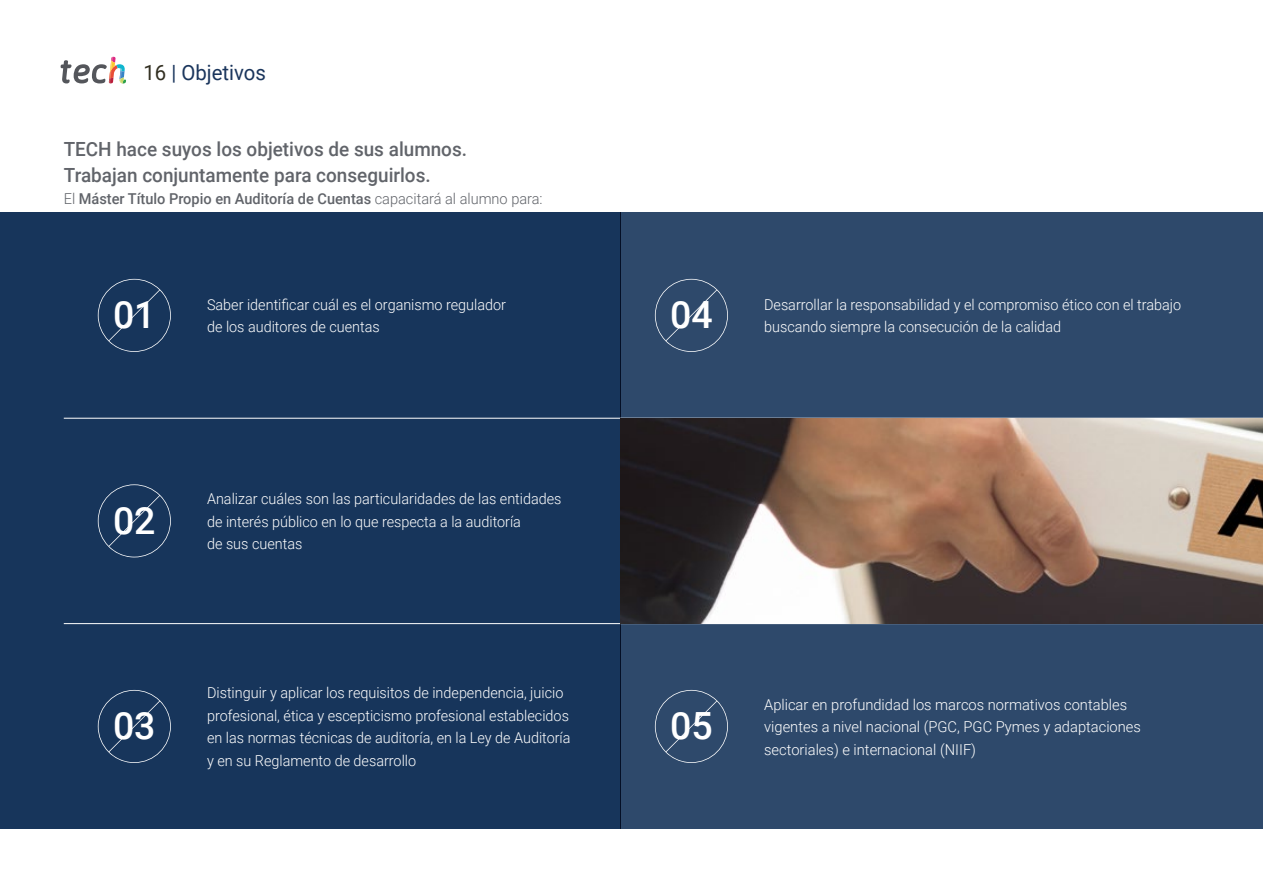
<style>
.page{position:relative;width:1263px;height:893px;background:#fff}
.page>*{position:absolute;margin:0;border:0;box-sizing:border-box;transform-origin:0 0}
.t1{font:500 37.5px "Roboto";color:#fff}
.t2{font:21px "Roboto";color:#1a355c}
.t3{font:500 19.5px/25.5px "Roboto";color:#61646a}
.t4{font:300 15px/22.5px "Roboto";color:#fff;scale:.96 1}
.t5{font:300 15px/22.5px "Roboto";color:#fff}
.t6{font:500 15px "Roboto";color:#61646a}
.s1{color:#312e20}
.s2{font-weight:300}
</style>
<div class="page">
<svg style="left:61px;top:57px;width:65px;height:27px"></svg>
<div style="left:0;top:213px;width:621px;height:616px;background:#17355b"></div>
<div style="left:621px;top:213px;width:642px;height:616px;background:#2e496b"></div>
<svg style="left:98px;top:279px;width:73px;height:73px"></svg>
<svg style="left:98px;top:690px;width:73px;height:73px"></svg>
<svg style="left:98px;top:484px;width:73px;height:73px"></svg>
<svg style="left:655px;top:279px;width:73px;height:73px"></svg>
<svg style="left:655px;top:690px;width:73px;height:73px"></svg>
<hr style="left:64px;top:418px;width:1199px;height:1px;background:#fff">
<hr style="left:64px;top:623px;width:1199px;height:1px;background:#fff">
<img style="left:621px;top:418px;width:642px;height:205px">
<h2 class="t2" style="left:144px;top:57px;width:124px"><span class="s1">16</span> | Objetivos</h2>
<h3 class="t3" style="left:64px;top:136px;width:405px">TECH hace suyos los objetivos de sus alumnos.<br>Trabajan conjuntamente para conseguirlos.</h3>
<p class="t6" style="left:64px;top:188px;width:480px"><span class="s2">El</span> Máster Título Propio en Auditoría de Cuentas <span class="s2">capacitará al alumno para:</span></p>
<h1 class="t1" style="left:113px;top:288px;width:44px">01</h1>
<p class="t4" style="left:207px;top:293px;width:313px">Saber identificar cuál es el organismo regulador</p>
<p class="t4" style="left:207px;top:315px;width:181px">de los auditores de cuentas</p>
<h1 class="t1" style="left:113px;top:494px;width:44px">02</h1>
<p class="t4" style="left:207px;top:487px;width:371px">Analizar cuáles son las particularidades de las entidades de interés público en lo que respecta a la auditoría<br>de sus cuentas</p>
<h1 class="t1" style="left:113px;top:699px;width:44px">03</h1>
<p class="t4" style="left:207px;top:681px;width:380px">Distinguir y aplicar los requisitos de independencia, juicio profesional, ética y escepticismo profesional establecidos en las normas técnicas de auditoría, en la Ley de Auditoría y en su Reglamento de desarrollo</p>
<h1 class="t1" style="left:670px;top:288px;width:44px">04</h1>
<p class="t4" style="left:764px;top:293px;width:436px">Desarrollar la responsabilidad y el compromiso ético con el trabajo buscando siempre la consecución de la calidad</p>
<h1 class="t1" style="left:670px;top:699px;width:44px">05</h1>
<p class="t5" style="left:764px;top:692px;width:378px">Aplicar en profundidad los marcos normativos contables vigentes a nivel nacional (PGC, PGC Pymes y adaptaciones sectoriales) e internacional (NIIF)</p>
</div>
